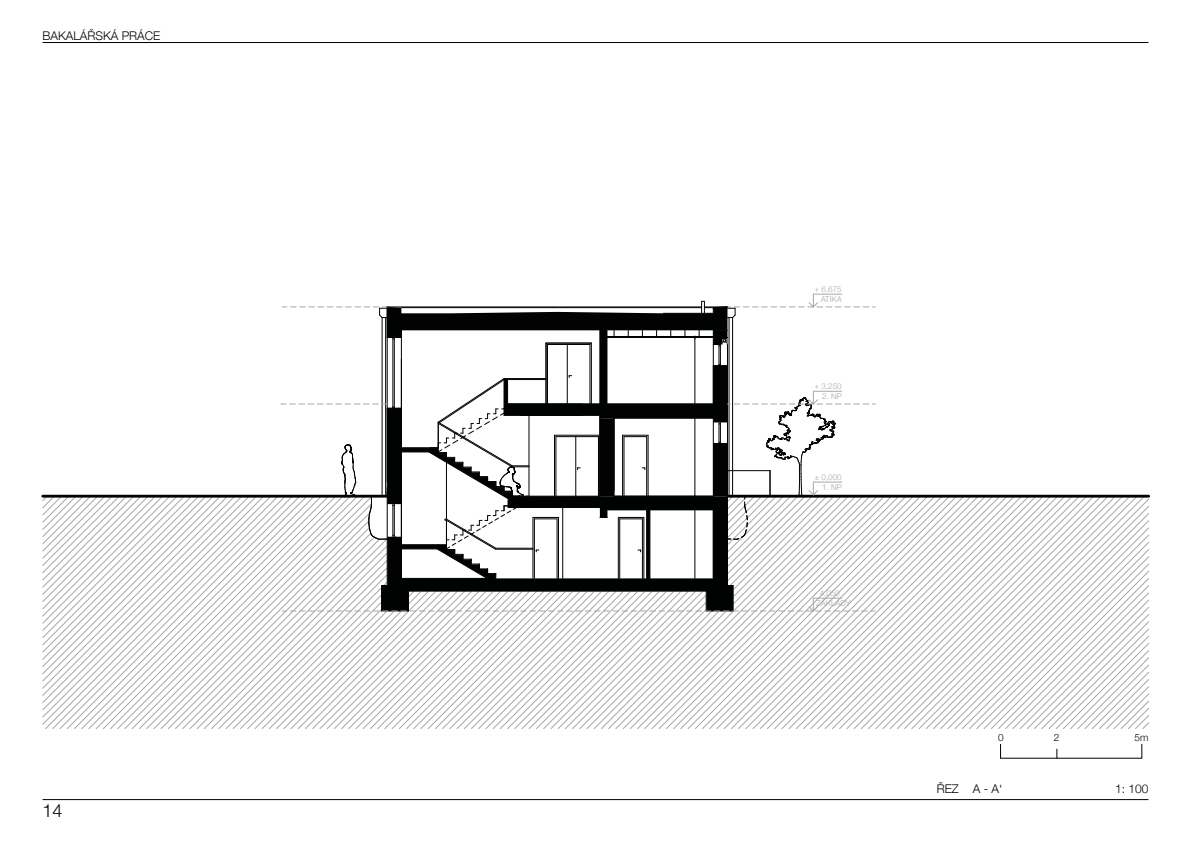
<style>
.page{position:relative;width:1191px;height:842px;background:#fff}
.page>*{position:absolute;margin:0;border:0;box-sizing:border-box;transform-origin:0 0}
.t1{font:300 18px "Helvetica Neue";color:#000}
.t2{font:300 12px "Helvetica Neue";color:#000}
.t3{font:300 10px "Helvetica Neue";color:#000}
.t4{font:300 8px "Helvetica Neue";color:#a8a7a7}
</style>
<div class="page">
<hr style="left:1000px;top:758px;width:142px;height:1px;background:#000">
<svg style="left:1000px;top:744px;width:1px;height:14px"></svg>
<svg style="left:1141px;top:744px;width:1px;height:14px"></svg>
<svg style="left:1144px;top:499px;width:5px;height:229px"></svg>
<svg style="left:1137px;top:498px;width:7px;height:231px"></svg>
<svg style="left:1130px;top:498px;width:7px;height:231px"></svg>
<svg style="left:1123px;top:498px;width:7px;height:231px"></svg>
<svg style="left:1116px;top:498px;width:7px;height:231px"></svg>
<svg style="left:1108px;top:498px;width:8px;height:231px"></svg>
<svg style="left:1101px;top:498px;width:7px;height:231px"></svg>
<svg style="left:1094px;top:498px;width:7px;height:231px"></svg>
<svg style="left:1087px;top:498px;width:7px;height:231px"></svg>
<svg style="left:1079px;top:498px;width:8px;height:231px"></svg>
<svg style="left:1072px;top:498px;width:7px;height:231px"></svg>
<svg style="left:1065px;top:498px;width:7px;height:231px"></svg>
<svg style="left:1058px;top:498px;width:7px;height:231px"></svg>
<svg style="left:1051px;top:498px;width:7px;height:231px"></svg>
<svg style="left:1043px;top:498px;width:8px;height:231px"></svg>
<svg style="left:1036px;top:498px;width:7px;height:231px"></svg>
<svg style="left:1029px;top:498px;width:7px;height:231px"></svg>
<svg style="left:1022px;top:498px;width:7px;height:231px"></svg>
<svg style="left:1015px;top:498px;width:7px;height:231px"></svg>
<svg style="left:1007px;top:498px;width:8px;height:231px"></svg>
<svg style="left:1000px;top:498px;width:7px;height:231px"></svg>
<svg style="left:993px;top:498px;width:7px;height:231px"></svg>
<svg style="left:986px;top:498px;width:7px;height:231px"></svg>
<svg style="left:978px;top:498px;width:8px;height:231px"></svg>
<svg style="left:971px;top:498px;width:7px;height:231px"></svg>
<svg style="left:964px;top:498px;width:7px;height:231px"></svg>
<svg style="left:957px;top:498px;width:7px;height:231px"></svg>
<svg style="left:950px;top:498px;width:7px;height:231px"></svg>
<svg style="left:942px;top:498px;width:8px;height:231px"></svg>
<svg style="left:935px;top:498px;width:7px;height:231px"></svg>
<svg style="left:928px;top:498px;width:7px;height:231px"></svg>
<svg style="left:921px;top:498px;width:7px;height:231px"></svg>
<svg style="left:914px;top:498px;width:7px;height:231px"></svg>
<svg style="left:906px;top:498px;width:8px;height:231px"></svg>
<svg style="left:899px;top:498px;width:7px;height:231px"></svg>
<svg style="left:892px;top:498px;width:7px;height:231px"></svg>
<svg style="left:885px;top:498px;width:7px;height:231px"></svg>
<svg style="left:877px;top:498px;width:8px;height:231px"></svg>
<hr style="left:727px;top:495px;width:421px;height:3px;background:#010202">
<svg style="left:42px;top:294px;width:833px;height:435px"></svg>
<hr style="left:43px;top:799px;width:1105px;height:1px;background:#000">
<hr style="left:43px;top:42px;width:1105px;height:1px;background:#000">
<h2 class="t2" style="left:43px;top:26px;width:119px">BAKALÁŘSKÁ PRÁCE</h2>
<h1 class="t1" style="left:43px;top:796px;width:22px">14</h1>
<p class="t4" style="left:814px;top:283px;width:29px">+ 6,675</p>
<p class="t4" style="left:820px;top:292px;width:22px">ATIKA</p>
<p class="t4" style="left:814px;top:380px;width:29px">+ 3,250</p>
<p class="t4" style="left:822px;top:390px;width:21px">2. NP</p>
<p class="t4" style="left:814px;top:471px;width:29px">± 0,000</p>
<p class="t4" style="left:822px;top:480px;width:21px">1. NP</p>
<p class="t4" style="left:814px;top:587px;width:27px">- 4,050</p>
<p class="t4" style="left:816px;top:597px;width:36px">ZÁKLADY</p>
<p class="t3" style="left:998px;top:729px;width:7px">0</p>
<p class="t3" style="left:1054px;top:729px;width:7px">2</p>
<p class="t3" style="left:1134px;top:729px;width:15px">5m</p>
<h2 class="t2" style="left:936px;top:779px;width:67px">ŘEZ A - A‘</h2>
<h2 class="t2" style="left:1115px;top:779px;width:35px">1: 100</h2>
</div>
